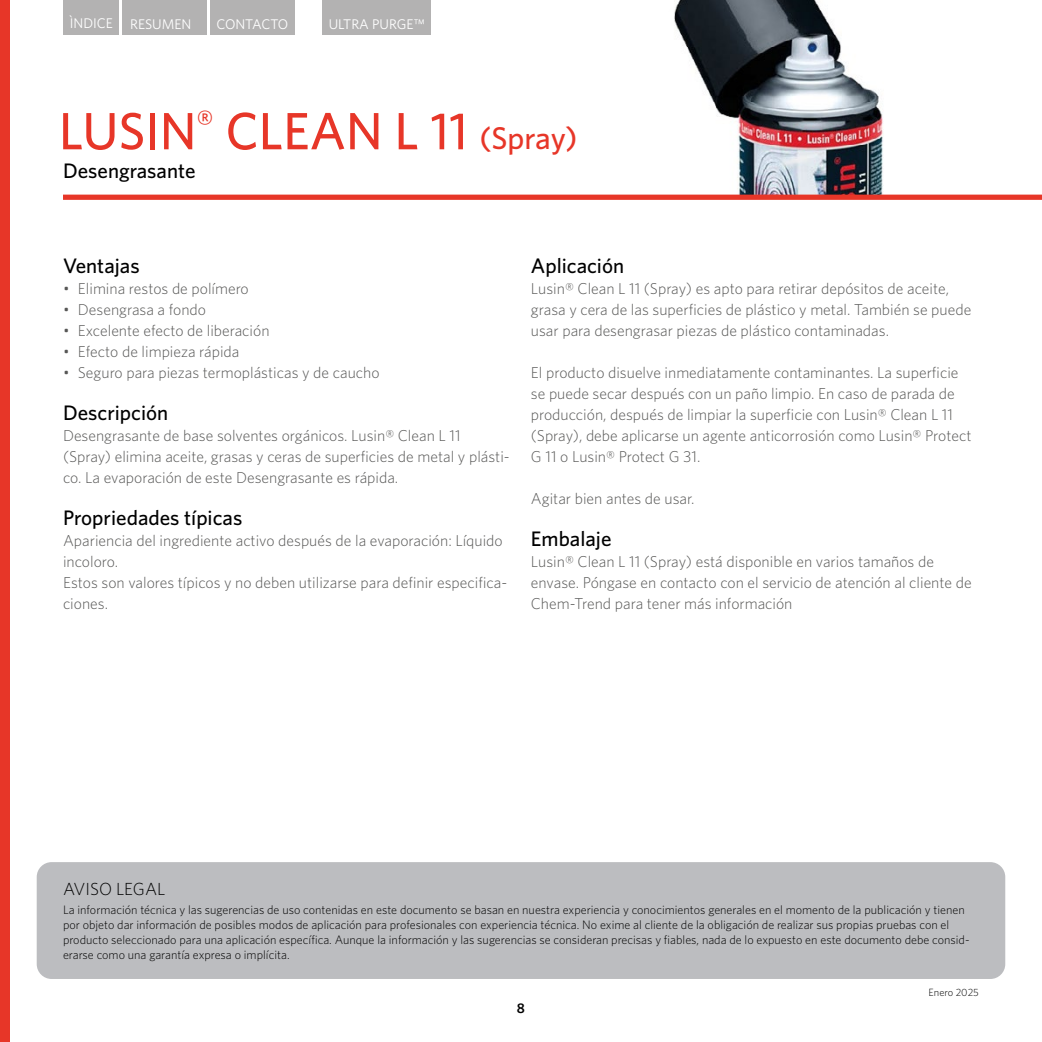
<style>
.page{position:relative;width:1042px;height:1042px;background:#fff}
.page>*{position:absolute;margin:0;border:0;box-sizing:border-box;transform-origin:0 0}
.t1{font:500 52.5px "Whitney";color:#e73628}
.t2{font:500 21px "Whitney";color:#000}
.t3{font:300 17.5px "Whitney";color:#000}
.t4{font:300 15.75px/21px "Whitney";color:#575756}
.t5{font:14px "Whitney";color:#fff}
.t6{font:14px "Whitney";letter-spacing:-.025em;color:#fff}
.t7{font:600 14px "Whitney";color:#000}
.t8{font:300 12.25px/14.7px "Whitney";color:#000}
.t9{font:300 10.5px "Whitney";color:#000}
.s1{font-size:31.5px}
</style>
<div class="page">
<div style="left:0;top:0;width:10px;height:1042px;background:#e73628"></div>
<div style="left:64px;top:0;width:55px;height:35px;background:#b3b2b2"></div>
<div style="left:122px;top:0;width:85px;height:35px;background:#b3b2b2"></div>
<div style="left:210px;top:0;width:85px;height:35px;background:#b3b2b2"></div>
<div style="left:322px;top:0;width:109px;height:35px;background:#b3b2b2"></div>
<div style="left:37px;top:862px;width:968px;height:117px;background:#bcbdc0;border-radius:15px"></div>
<img style="left:564px;top:0;width:478px;height:195px">
<div style="left:63px;top:195px;width:979px;height:5px;background:#e73628"></div>
<p class="t5" style="left:70px;top:14px;width:123px">ÌNDICE RESUMEN</p>
<p class="t6" style="left:216px;top:15px;width:74px">CONTACTO</p>
<p class="t5" style="left:329px;top:15px;width:98px">ULTRA PURGE™</p>
<h1 class="t1" style="left:59px;top:96px;width:520px">LUSIN<sup>®</sup> CLEAN L 11 <span class="s1">(Spray)</span></h1>
<h2 class="t2" style="left:63px;top:157px;width:134px">Desengrasante</h2>
<h2 class="t2" style="left:63px;top:252px;width:78px">Ventajas</h2>
<p class="t4" style="left:63px;top:278px;width:187px">• Elimina restos de polímero</p>
<p class="t4" style="left:63px;top:299px;width:145px">• Desengrasa a fondo</p>
<p class="t4" style="left:63px;top:320px;width:208px">• Excelente efecto de liberación</p>
<p class="t4" style="left:63px;top:341px;width:178px">• Efecto de limpieza rápida</p>
<p class="t4" style="left:63px;top:362px;width:318px">• Seguro para piezas termoplásticas y de caucho</p>
<h2 class="t2" style="left:63px;top:399px;width:107px">Descripción</h2>
<p class="t4" style="left:63px;top:425px;width:448px">Desengrasante de base solventes orgánicos. Lusin® Clean L 11 (Spray) elimina aceite, grasas y ceras de superficies de metal y plásti&shy;co. La evaporación de este Desengrasante es rápida.</p>
<h2 class="t2" style="left:63px;top:504px;width:181px">Propriedades típicas</h2>
<p class="t4" style="left:63px;top:530px;width:446px">Apariencia del ingrediente activo después de la evaporación: Líquido incoloro.<br>Estos son valores típicos y no deben utilizarse para definir especifica&shy;ciones.</p>
<h2 class="t2" style="left:531px;top:252px;width:95px">Aplicación</h2>
<p class="t4" style="left:531px;top:278px;width:442px">Lusin® Clean L 11 (Spray) es apto para retirar depósitos de aceite, grasa y cera de las superficies de plástico y metal. También se puede usar para desengrasar piezas de plástico contaminadas.</p>
<p class="t4" style="left:531px;top:362px;width:442px">El producto disuelve inmediatamente contaminantes. La superficie se puede secar después con un paño limpio. En caso de parada de producción, después de limpiar la superficie con Lusin® Clean L 11 (Spray), debe aplicarse un agente anticorrosión como Lusin® Protect G 11 o Lusin® Protect G 31.</p>
<p class="t4" style="left:531px;top:488px;width:165px">Agitar bien antes de usar.</p>
<h2 class="t2" style="left:531px;top:525px;width:82px">Embalaje</h2>
<p class="t4" style="left:531px;top:551px;width:442px">Lusin® Clean L 11 (Spray) está disponible en varios tamaños de envase. Póngase en contacto con el servicio de atención al cliente de<br>Chem-Trend para tener más información</p>
<p class="t3" style="left:63px;top:877px;width:104px">AVISO LEGAL</p>
<p class="t8" style="left:63px;top:902px;width:908px">La información técnica y las sugerencias de uso contenidas en este documento se basan en nuestra experiencia y conocimientos generales en el momento de la publicación y tienen por objeto dar información de posibles modos de aplicación para profesionales con experiencia técnica. No exime al cliente de la obligación de realizar sus propias pruebas con el producto seleccionado para una aplicación específica. Aunque la información y las sugerencias se consideran precisas y fiables, nada de lo expuesto en este documento debe consid&shy;erarse como una garantía expresa o implícita.</p>
<p class="t7" style="left:517px;top:998px;width:10px">8</p>
<p class="t9" style="left:928px;top:985px;width:52px">Enero 2025</p>
</div>
